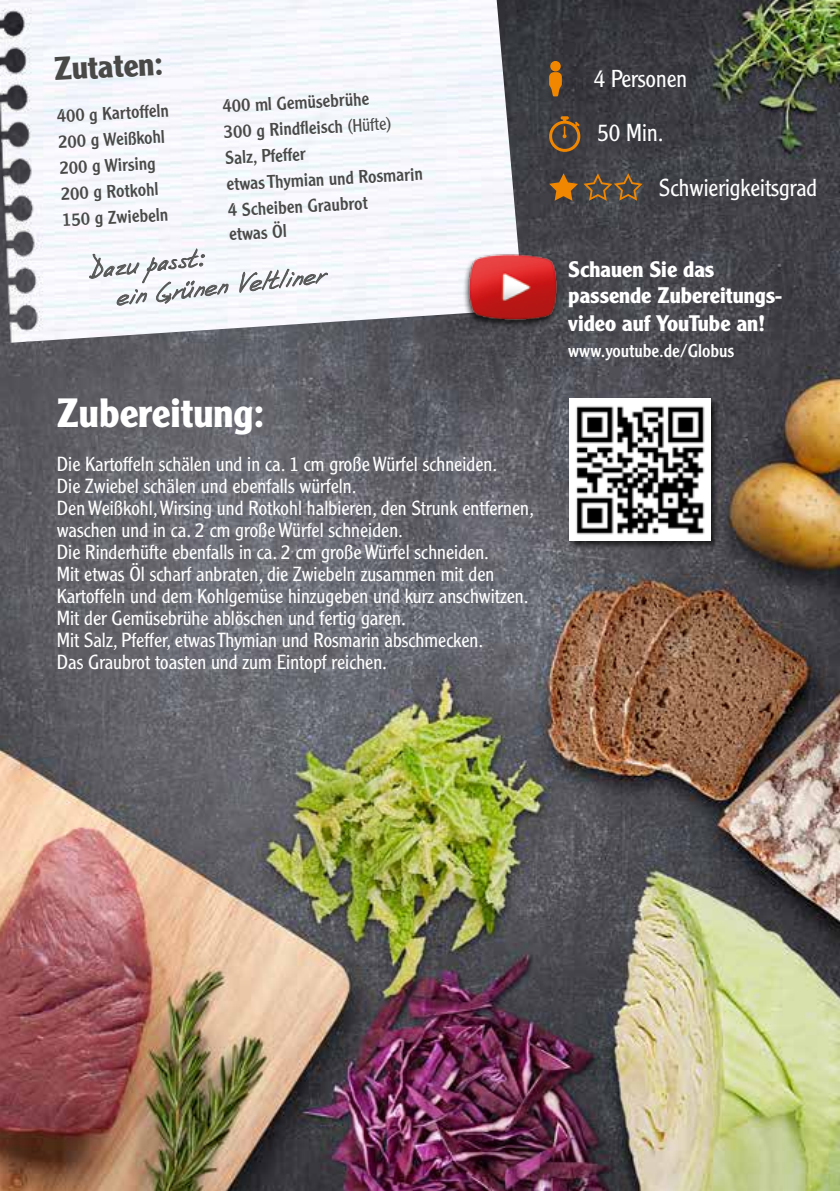
<style>
.page{position:relative;width:840px;height:1191px;background:#fff}
.page>*{position:absolute;margin:0;border:0;box-sizing:border-box;transform-origin:0 0}
.t1{font:700 40px "Clearface Gothic LT Std";color:#fff}
.t2{font:700 32px "Clearface Gothic LT Std";color:#494948}
.t3{font:300 24px "Clearface Gothic LT Std";color:#fff}
.t4{font:24px/29.6px "Mia Mano";color:#565656}
.t5{font:700 22px/27px "Clearface Gothic LT Std";color:#fff}
.t6{font:300 20px/22px "Clearface Gothic LT Std";color:#fff}
.t7{font:18px/26px "Clearface Gothic LT Std";color:#494948}
.t8{font:18px "Clearface Gothic LT Std";color:#fff}
.s1{font-weight:300}
</style>
<div class="page">
<img style="left:0;top:0;width:839px;height:1191px">
<img style="left:0;top:0;width:523px;height:343px">
<div style="left:550px;top:61px;width:10px;height:10px;background:#f18700;border-radius:50%"></div>
<svg style="left:549px;top:72px;width:12px;height:24px"></svg>
<svg style="left:549px;top:116px;width:31px;height:36px"></svg>
<div style="left:566px;top:396px;width:154px;height:154px;background:#000;opacity:.75"></div>
<img style="left:569px;top:399px;width:140px;height:141px">
<img style="left:454px;top:242px;width:114px;height:96px">
<svg style="left:549px;top:173px;width:28px;height:28px"></svg>
<svg style="left:583px;top:173px;width:59px;height:28px"></svg>
<svg style="left:89px;top:248px;width:140px;height:64px"></svg>
<svg style="left:239px;top:269px;width:89px;height:26px"></svg>
<h2 class="t2" style="left:53px;top:50px;width:111px;rotate:-3deg">Zutaten:</h2>
<p class="t7" style="left:56px;top:103px;width:114px;rotate:-3deg">400 g Kartoffeln<br>200 g Weißkohl<br>200 g Wirsing<br>200 g Rotkohl<br>150 g Zwiebeln</p>
<p class="t7" style="left:221px;top:93px;width:198px;rotate:-3deg">400 ml Gemüsebrühe<br>300 g Rindfl eisch <span class="s1">(Hüfte)<br></span>Salz, Pfeffer<br>etwas Thymian und Rosmarin<br>4 Scheiben Graubrot</p>
<p class="t7" style="left:228px;top:221px;width:59px;rotate:-3deg">etwas Öl</p>
<p class="t4" style="left:111px;top:252px;width:211px;text-indent:-25px;rotate:-6deg">Dazu passt:<br>ein Grünen Veltliner</p>
<h1 class="t1" style="left:57px;top:390px;width:209px">Zubereitung:</h1>
<p class="t6" style="left:57px;top:453px;width:478px">Die Kartoffeln schälen und in ca. 1 cm große Würfel schneiden.<br>Die Zwiebel schälen und ebenfalls würfeln.<br>Den Weißkohl, Wirsing und Rotkohl halbieren, den Strunk entfernen, waschen und in ca. 2 cm große Würfel schneiden.<br>Die Rinderhüfte ebenfalls in ca. 2 cm große Würfel schneiden.<br>Mit etwas Öl scharf anbraten, die Zwiebeln zusammen mit den Kartoffeln und dem Kohlgemüse hinzugeben und kurz anschwitzen.<br>Mit der Gemüsebrühe ablöschen und fertig garen.<br>Mit Salz, Pfeffer, etwas Thymian und Rosmarin abschmecken.<br>Das Graubrot toasten und zum Eintopf reichen.</p>
<p class="t3" style="left:593px;top:64px;width:95px">4 Personen</p>
<p class="t3" style="left:597px;top:118px;width:68px">50 Min.</p>
<p class="t3" style="left:658px;top:173px;width:159px">Schwierigkeitsgrad</p>
<p class="t5" style="left:568px;top:255px;width:215px">Schauen Sie das passende Zubereitungs&shy;video auf YouTube an!</p>
<p class="t8" style="left:568px;top:339px;width:167px">www.youtube.de/Globus</p>
</div>
